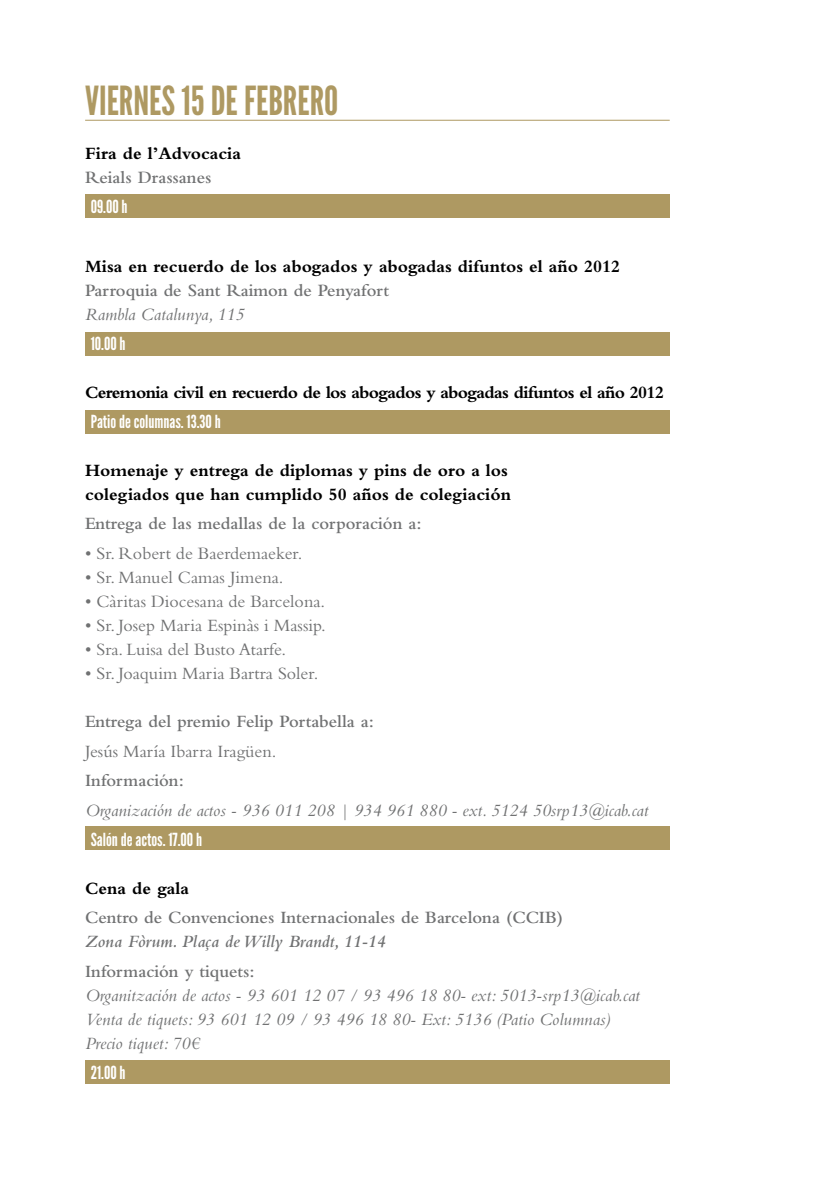
<style>
.page{position:relative;width:840px;height:1191px;background:#fff}
.page>*{position:absolute;margin:0;border:0;box-sizing:border-box;transform-origin:0 0}
.t1{font:40px "League Gothic";color:#ae9962}
.t2{font:italic 18px/24px "Bembo Std";color:#707172}
.t3{font:600 18px "Bembo Std";color:#707172}
.t4{font:18px "Bembo Std";color:#707172}
.t5{font:700 18px/24px "Bembo Std";color:#000}
.t6{font:700 18px "Bembo Std";letter-spacing:-.035em;color:#000}
.t7{font:18px "League Gothic";color:#fff}
.t8{font:italic 600 18px "Bembo Std";color:#707172}
</style>
<div class="page">
<div style="left:85px;top:332px;width:584px;height:23px;background:#ae9962"></div>
<div style="left:85px;top:194px;width:584px;height:24px;background:#ae9962"></div>
<div style="left:85px;top:410px;width:584px;height:23px;background:#ae9962"></div>
<div style="left:85px;top:826px;width:584px;height:24px;background:#ae9962"></div>
<div style="left:85px;top:1060px;width:584px;height:24px;background:#ae9962"></div>
<hr style="left:85px;top:120px;width:584px;height:1px;background:#ae9962">
<h1 class="t1" style="left:85px;top:78px;width:212px">viernes 15 de febrero</h1>
<p class="t5" style="left:85px;top:141px;width:157px">Fira de l’Advocacia</p>
<p class="t3" style="left:85px;top:167px;width:128px">Reials Drassanes</p>
<p class="t7" style="left:91px;top:196px;width:38px">09.00 h</p>
<p class="t5" style="left:85px;top:254px;width:536px">Misa en recuerdo de los abogados y abogadas difuntos el año 2012</p>
<p class="t3" style="left:85px;top:280px;width:305px">Parroquia de Sant Raimon de Penyafort</p>
<p class="t2" style="left:85px;top:302px;width:161px">Rambla Catalunya, 115</p>
<p class="t7" style="left:91px;top:333px;width:36px">10.00 h</p>
<p class="t6" style="left:85px;top:382px;width:580px">Ceremonia civil en recuerdo de los abogados y abogadas difuntos el año 2012</p>
<p class="t7" style="left:91px;top:411px;width:132px">Patio de columnas. 13.30 h</p>
<p class="t5" style="left:85px;top:458px;width:427px">Homenaje y entrega de diplomas y pins de oro a los colegiados que han cumplido 50 años de colegiación</p>
<p class="t3" style="left:85px;top:513px;width:338px">Entrega de las medallas de la corporación a:</p>
<p class="t4" style="left:85px;top:543px;width:219px">• Sr. Robert de Baerdemaeker.</p>
<p class="t4" style="left:85px;top:567px;width:200px">• Sr. Manuel Camas Jimena.</p>
<p class="t4" style="left:85px;top:591px;width:241px">• Càritas Diocesana de Barcelona.</p>
<p class="t4" style="left:85px;top:615px;width:242px">• Sr. Josep Maria Espinàs i Massip.</p>
<p class="t4" style="left:85px;top:639px;width:202px">• Sra. Luisa del Busto Atarfe.</p>
<p class="t4" style="left:85px;top:663px;width:235px">• Sr. Joaquim Maria Bartra Soler.</p>
<p class="t3" style="left:85px;top:711px;width:290px">Entrega del premio Felip Portabella a:</p>
<p class="t4" style="left:85px;top:740px;width:193px">Jesús María Ibarra Iragüen.</p>
<p class="t3" style="left:85px;top:770px;width:100px">Información:</p>
<p class="t2" style="left:85px;top:798px;width:564px">Organización de actos - 936 011 208 | 934 961 880 - ext. 5124 50srp13@icab.cat</p>
<p class="t7" style="left:91px;top:829px;width:113px">Salón de actos. 17.00 h</p>
<p class="t5" style="left:85px;top:876px;width:105px">Cena de gala</p>
<p class="t3" style="left:85px;top:907px;width:479px">Centro de Convenciones Internacionales de Barcelona (CCIB)</p>
<p class="t8" style="left:85px;top:931px;width:302px">Zona Fòrum. Plaça de Willy Brandt, 11-14</p>
<p class="t3" style="left:85px;top:961px;width:171px">Información y tiquets:</p>
<p class="t2" style="left:85px;top:983px;width:556px">Organitzación de actos - 93 601 12 07 / 93 496 18 80- ext: 5013-srp13@icab.cat<br>Venta de tiquets: 93 601 12 09 / 93 496 18 80- Ext: 5136 (Patio Columnas)<br>Precio tiquet: 70€</p>
<p class="t7" style="left:91px;top:1062px;width:37px">21.00 h</p>
</div>
